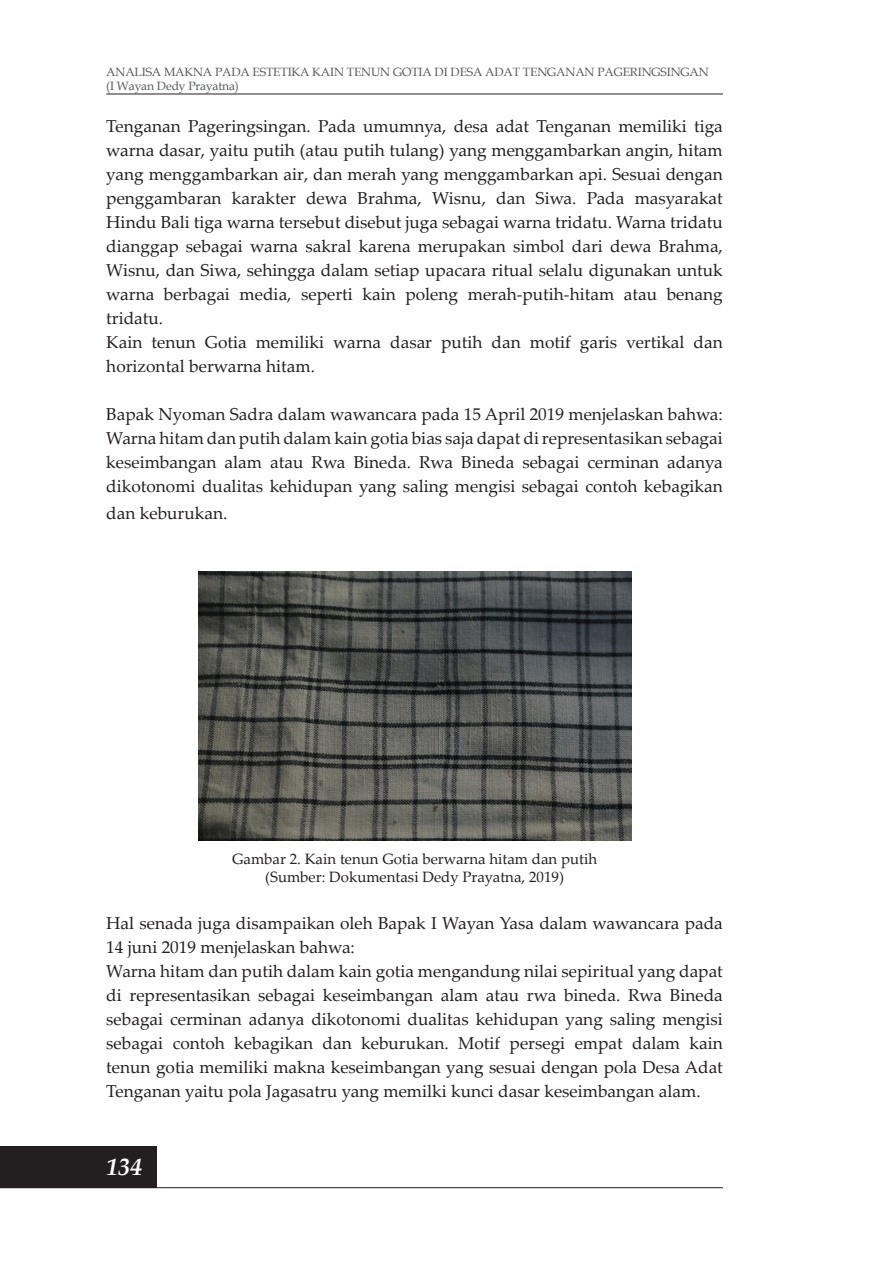
<style>
.page{position:relative;width:893px;height:1263px;background:#fff}
.page>*{position:absolute;margin:0;border:0;box-sizing:border-box;transform-origin:0 0}
.t1{font:italic 700 24px "Palatino Linotype";color:#fff}
.t2{font:17.25px/24px "Palatino Linotype";color:#231f20;text-align:justify}
.t3{font:15px "Palatino Linotype";color:#231f20}
.t4{font:12px/13.5px "Book Antiqua";letter-spacing:-.01em;color:#57585a}
</style>
<div class="page">
<hr style="left:106px;top:94px;width:617px;height:1px;background:#231f20">
<div style="left:0;top:1146px;width:157px;height:41px;background:#231f20"></div>
<hr style="left:0;top:1187px;width:723px;height:1px;background:#231f20">
<img style="left:198px;top:571px;width:433px;height:269px">
<p class="t4" style="left:106px;top:65px;width:604px">ANALISA MAKNA PADA ESTETIKA KAIN TENUN GOTIA DI DESA ADAT TENGANAN PAGERINGSINGAN (I Wayan Dedy Prayatna)</p>
<p class="t2" style="left:106px;top:113px;width:618px">Tenganan Pageringsingan. Pada umumnya, desa adat Tenganan memiliki tiga warna dasar, yaitu putih (atau putih tulang) yang menggambarkan angin, hitam yang menggambarkan air, dan merah yang menggambarkan api. Sesuai dengan penggambaran karakter dewa Brahma, Wisnu, dan Siwa. Pada masyarakat Hindu Bali tiga warna tersebut disebut juga sebagai warna tridatu. Warna tridatu dianggap sebagai warna sakral karena merupakan simbol dari dewa Brahma, Wisnu, dan Siwa, sehingga dalam setiap upacara ritual selalu digunakan untuk warna berbagai media, seperti kain poleng merah-putih-hitam atau benang tridatu.</p>
<p class="t2" style="left:106px;top:329px;width:618px">Kain tenun Gotia memiliki warna dasar putih dan motif garis vertikal dan horizontal berwarna hitam.</p>
<p class="t2" style="left:106px;top:401px;width:618px">Bapak Nyoman Sadra dalam wawancara pada 15 April 2019 menjelaskan bahwa:</p>
<p class="t2" style="left:106px;top:425px;width:618px">Warna hitam dan putih dalam kain gotia bias saja dapat di representasikan sebagai keseimbangan alam atau Rwa Bineda. Rwa Bineda sebagai cerminan adanya dikotonomi dualitas kehidupan yang saling mengisi sebagai contoh kebagikan</p>
<p class="t2" style="left:106px;top:500px;width:123px">dan keburukan.</p>
<p class="t3" style="left:232px;top:848px;width:366px">Gambar 2. Kain tenun Gotia berwarna hitam dan putih</p>
<p class="t3" style="left:265px;top:866px;width:300px">(Sumber: Dokumentasi Dedy Prayatna, 2019)</p>
<p class="t2" style="left:106px;top:910px;width:618px">Hal senada juga disampaikan oleh Bapak I Wayan Yasa dalam wawancara pada<br>14 juni 2019 menjelaskan bahwa:</p>
<p class="t2" style="left:106px;top:958px;width:618px">Warna hitam dan putih dalam kain gotia mengandung nilai sepiritual yang dapat di representasikan sebagai keseimbangan alam atau rwa bineda. Rwa Bineda sebagai cerminan adanya dikotonomi dualitas kehidupan yang saling mengisi sebagai contoh kebagikan dan keburukan. Motif persegi empat dalam kain tenun gotia memiliki makna keseimbangan yang sesuai dengan pola Desa Adat Tenganan yaitu pola Jagasatru yang memilki kunci dasar keseimbangan alam.</p>
<h1 class="t1" style="left:106px;top:1150px;width:37px">134</h1>
</div>
